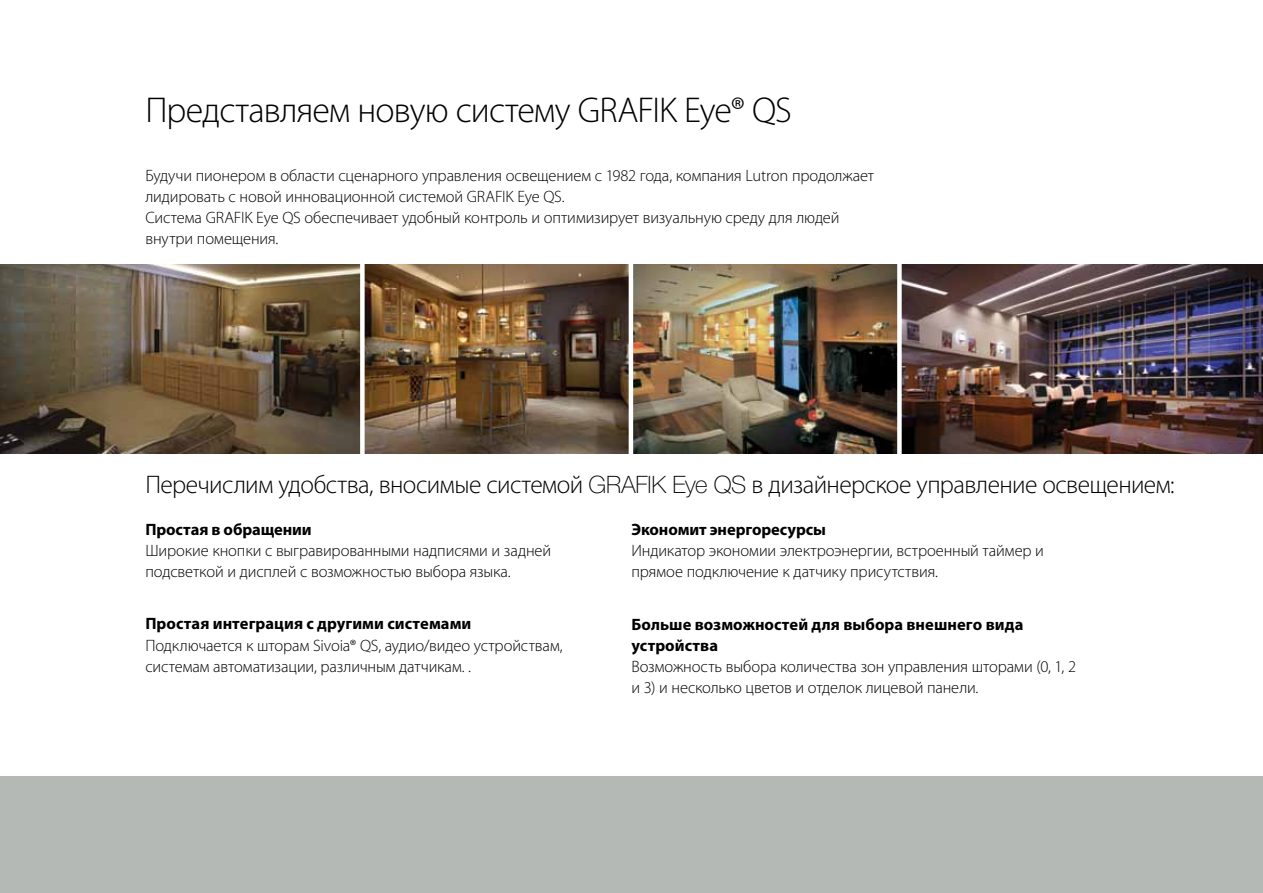
<style>
.page{position:relative;width:1263px;height:893px;background:#fff}
.page>*{position:absolute;margin:0;border:0;box-sizing:border-box;transform-origin:0 0}
.t1{font:300 36px "Myriad Pro";letter-spacing:-.025em;color:#000}
.t2{font:300 25.5px "Myriad Pro";letter-spacing:-.02em;color:#000}
.t3{font:300 16.5px/21px "Myriad Pro";letter-spacing:-.005em;color:#000}
.t4{font:700 16.5px/21px "Myriad Pro";color:#000}
.s1{font-family:"Helvetica Neue";font-weight:100;font-size:24px}
</style>
<div class="page">
<div style="left:0;top:776px;width:1263px;height:117px;background:#b5b9b6"></div>
<img style="left:0;top:264px;width:897px;height:189px">
<img style="left:902px;top:264px;width:361px;height:189px">
<div style="left:360px;top:257px;width:5px;height:203px;background:#fff"></div>
<hr style="left:629px;top:257px;width:4px;height:203px;background:#fff">
<h1 class="t1" style="left:145px;top:89px;width:648px">Представляем новую систему GRAFIK Eye® QS</h1>
<p class="t3" style="left:145px;top:165px;width:730px">Будучи пионером в области сценарного управления освещением с 1982 года, компания Lutron продолжает лидировать с новой инновационной системой GRAFIK Eye QS.<br>Система GRAFIK Eye QS обеспечивает удобный контроль и оптимизирует визуальную среду для людей внутри помещения.</p>
<h2 class="t2" style="left:145px;top:469px;width:1031px">Перечислим удобства, вносимые системой <span class="s1">GRAFIK Eye QS</span> в дизайнерское управление освещением:</h2>
<p class="t4" style="left:145px;top:518px;width:168px">Простая в обращении</p>
<p class="t3" style="left:145px;top:540px;width:407px">Широкие кнопки с выгравированными надписями и задней подсветкой и дисплей с возможностью выбора языка.</p>
<p class="t4" style="left:145px;top:613px;width:328px">Простая интеграция с другими системами</p>
<p class="t3" style="left:145px;top:634px;width:419px">Подключается к шторам Sivoia® QS, аудио/видео устройствам, системам автоматизации, различным датчикам. .</p>
<p class="t4" style="left:631px;top:518px;width:196px">Экономит энергоресурсы</p>
<p class="t3" style="left:631px;top:540px;width:414px">Индикатор экономии электроэнергии, встроенный таймер и прямое подключение к датчику присутствия.</p>
<p class="t4" style="left:631px;top:613px;width:393px">Больше возможностей для выбора внешнего вида устройства</p>
<p class="t3" style="left:631px;top:655px;width:446px">Возможность выбора количества зон управления шторами (0, 1, 2 и 3) и несколько цветов и отделок лицевой панели.</p>
</div>
